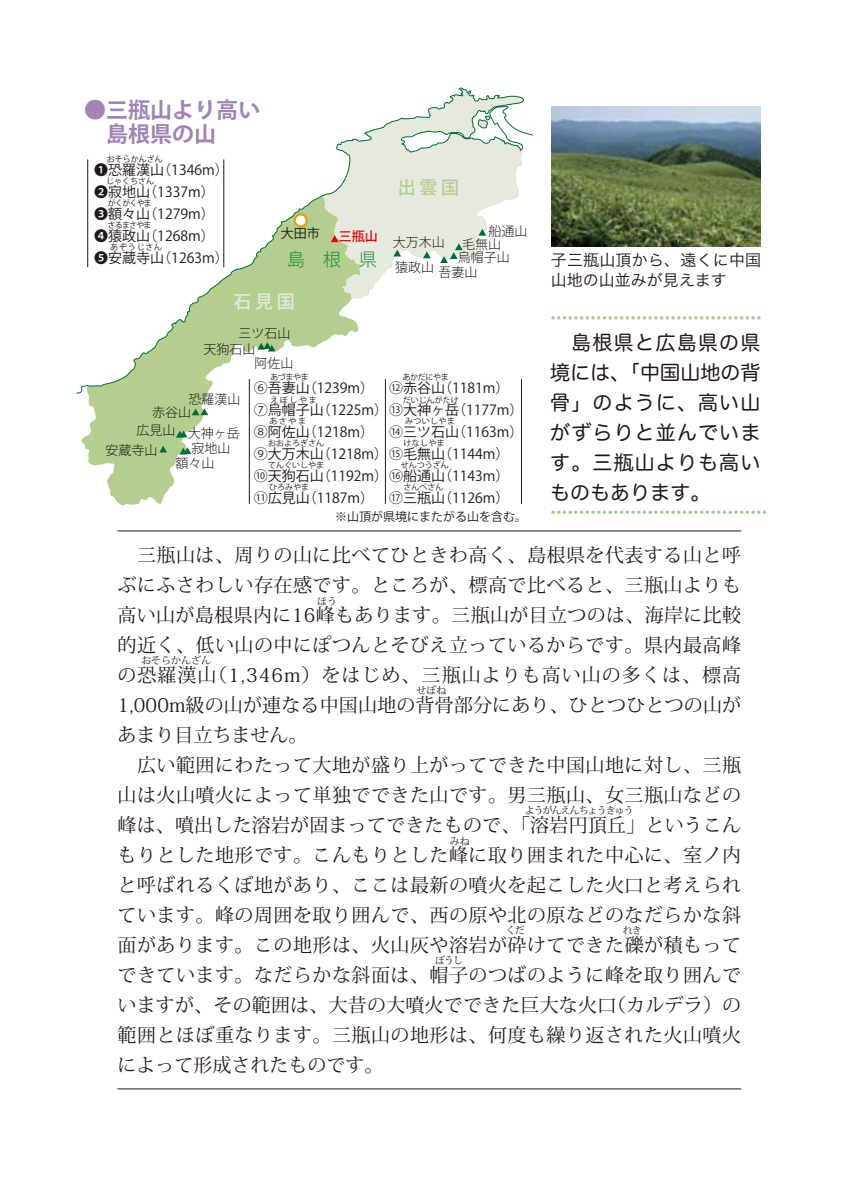
<style>
.page{position:relative;width:842px;height:1191px;background:#fff}
.page>*{position:absolute;margin:0;border:0;box-sizing:border-box;transform-origin:0 0}
.t1{font:700 22px/24px "Koz Go Pro";color:#a183b7}
.t2{font:20px/30px "Hira Maru Pro W4";letter-spacing:.055em;color:#221815;text-align:justify}
.t3{font:19px/30px "Koz Min Pro";letter-spacing:.025em;color:#221815}
.t4{font:300 18px "Koz Go Pro";color:#17902d}
.t5{font:500 18px "Koz Go Pro";color:#e6e9de}
.t6{font:500 18px "Koz Go Pro";color:#b3ce8e}
.t7{font:16px/20px "Hira Kaku Pro W3";letter-spacing:.005em;color:#221815}
.t8{font:14px/22px "Koz Go Pro";color:#221815}
.t9{font:300 13px/13.6px "Koz Go Pro";color:#221815}
.t10{font:13px "Koz Go Pro";color:#221815}
.t11{font:500 13px "Koz Go Pro";color:#e60012}
.t12{font:12px "Koz Go Pro";color:#221815}
.t13{font:10px "Koz Min Pro";letter-spacing:-.1em;color:#221815}
.t14{font:10px "Koz Min Pro";color:#221815}
.t15{font:8px "Koz Go Pro";color:#221815}
</style>
<div class="page">
<svg style="left:81px;top:395px;width:304px;height:110px"></svg>
<hr style="left:118px;top:530px;width:623px;height:1px;background:#221815">
<hr style="left:118px;top:1088px;width:623px;height:1px;background:#221815">
<svg style="left:76px;top:87px;width:457px;height:308px"></svg>
<svg style="left:477px;top:115px;width:14px;height:14px"></svg>
<svg style="left:159px;top:446px;width:8px;height:6px"></svg>
<svg style="left:179px;top:447px;width:12px;height:7px"></svg>
<svg style="left:192px;top:408px;width:16px;height:7px"></svg>
<svg style="left:176px;top:430px;width:11px;height:7px"></svg>
<svg style="left:257px;top:342px;width:19px;height:9px"></svg>
<svg style="left:393px;top:250px;width:8px;height:6px"></svg>
<svg style="left:423px;top:251px;width:8px;height:7px"></svg>
<svg style="left:440px;top:243px;width:23px;height:20px"></svg>
<svg style="left:478px;top:229px;width:8px;height:7px"></svg>
<svg style="left:331px;top:235px;width:8px;height:7px"></svg>
<div style="left:295px;top:214px;width:12px;height:12px;background:#fff;border-radius:50%"></div>
<div style="left:294px;top:213px;width:14px;height:14px;border:2px solid #f39700;border-radius:50%"></div>
<hr style="left:249px;top:379px;width:1px;height:125px;background:#221815">
<hr style="left:521px;top:379px;width:1px;height:125px;background:#221815">
<hr style="left:385px;top:379px;width:1px;height:125px;background:#221815">
<hr style="left:87px;top:159px;width:1px;height:108px;background:#221815">
<hr style="left:223px;top:159px;width:1px;height:108px;background:#221815">
<svg style="left:551px;top:316px;width:209px;height:3px"></svg>
<svg style="left:551px;top:510px;width:215px;height:4px"></svg>
<img style="left:551px;top:106px;width:210px;height:140px">
<p class="t1" style="left:84px;top:99px;width:177px">●三瓶山より高い　島根県の山</p>
<p class="t15" style="left:107px;top:154px;width:57px">おそらかんざん</p>
<p class="t15" style="left:106px;top:176px;width:49px">じゃくちさん</p>
<p class="t15" style="left:108px;top:198px;width:45px">がくがくやま</p>
<p class="t15" style="left:108px;top:220px;width:45px">さるまさやま</p>
<p class="t15" style="left:110px;top:242px;width:53px">あぞうじさん</p>
<p class="t8" style="left:94px;top:159px;width:136px">❶恐羅漢山（1346m）<br>❷寂地山（1337m）<br>❸額々山（1279m）<br>❹猿政山（1268m）<br>❺安蔵寺山（1263m）</p>
<p class="t6" style="left:398px;top:176px;width:63px">出雲国</p>
<p class="t10" style="left:281px;top:225px;width:40px">大田市</p>
<p class="t11" style="left:339px;top:228px;width:40px">三瓶山</p>
<p class="t9" style="left:489px;top:225px;width:40px">船通山</p>
<p class="t9" style="left:393px;top:228px;width:86px;line-height:27.4px">大万木山<br>猿政山吾妻山</p>
<p class="t9" style="left:462px;top:237px;width:40px">毛無山</p>
<p class="t9" style="left:458px;top:250px;width:53px">烏帽子山</p>
<p class="t4" style="left:287px;top:248px;width:91px">島　根　県</p>
<p class="t5" style="left:233px;top:290px;width:63px">石見国</p>
<p class="t9" style="left:238px;top:327px;width:53px">三ツ石山</p>
<p class="t9" style="left:255px;top:342px;width:41px;text-indent:-51px">天狗石山<br>阿佐山</p>
<p class="t9" style="left:152px;top:392px;width:90px;text-indent:36px">恐羅漢山赤谷山</p>
<p class="t9" style="left:137px;top:424px;width:40px">広見山</p>
<p class="t9" style="left:188px;top:426px;width:53px">大神ヶ岳</p>
<p class="t9" style="left:106px;top:443px;width:53px">安蔵寺山</p>
<p class="t9" style="left:192px;top:441px;width:40px">寂地山</p>
<p class="t9" style="left:175px;top:457px;width:40px">額々山</p>
<p class="t15" style="left:270px;top:372px;width:40px">あづまやま</p>
<p class="t15" style="left:270px;top:394px;width:48px">えぼしやま</p>
<p class="t15" style="left:269px;top:416px;width:38px">あさやま</p>
<p class="t15" style="left:268px;top:438px;width:57px">おおよろぎさん</p>
<p class="t15" style="left:268px;top:460px;width:57px">てんぐいしやま</p>
<p class="t15" style="left:269px;top:482px;width:41px">ひろみやま</p>
<p class="t15" style="left:403px;top:372px;width:47px">あかだにやま</p>
<p class="t15" style="left:403px;top:394px;width:57px">だいじんがたけ</p>
<p class="t15" style="left:405px;top:416px;width:51px">みついしやま</p>
<p class="t15" style="left:403px;top:438px;width:43px">けなしやま</p>
<p class="t15" style="left:401px;top:460px;width:49px">せんつうざん</p>
<p class="t15" style="left:403px;top:482px;width:41px">さんべさん</p>
<p class="t12" style="left:335px;top:508px;width:193px">※山頂が県境にまたがる山を含む。</p>
<p class="t8" style="left:254px;top:377px;width:271px">⑥吾妻山（1239m）<br>⑦烏帽子山（1225m）⑬大神ヶ岳（1177m）<br>⑧阿佐山（1218m）<br>⑨大万木山（1218m）⑮毛無山（1144m）⑩天狗石山（1192m）⑯船通山（1143m）⑪広見山（1187m）</p>
<p class="t8" style="left:389px;top:377px;width:122px">⑫赤谷山（1181m）</p>
<p class="t8" style="left:389px;top:421px;width:136px">⑭三ツ石山（1163m）</p>
<p class="t8" style="left:389px;top:487px;width:122px">⑰三瓶山（1126m）</p>
<p class="t7" style="left:551px;top:249px;width:212px">子三瓶山頂から、遠くに中国山地の山並みが見えます</p>
<p class="t2" style="left:550px;top:326px;width:212px">　島根県と広島県の県境には、「中国山地の背骨」のように、高い山がずらりと並んでいます。三瓶山よりも高いものもあります。</p>
<p class="t3" style="left:118px;top:539px;width:625px">　三瓶山は、周りの山に比べてひときわ高く、島根県を代表する山と呼ぶにふさわしい存在感です。ところが、標高で比べると、三瓶山よりも高い山が島根県内に16峰もあります。三瓶山が目立つのは、海岸に比較的近く、低い山の中にぽつんとそびえ立っているからです。県内最高峰の恐羅漢山（1,346m）をはじめ、三瓶山よりも高い山の多くは、標高1,000m級の山が連なる中国山地の背骨部分にあり、ひとつひとつの山があまり目立ちません。<br>　広い範囲にわたって大地が盛り上がってできた中国山地に対し、三瓶山は火山噴火によって単独でできた山です。男三瓶山、女三瓶山などの峰は、噴出した溶岩が固まってできたもので、「溶岩円頂丘」というこんもりとした地形です。こんもりとした峰に取り囲まれた中心に、室ノ内と呼ばれるくぼ地があり、ここは最新の噴火を起こした火口と考えられています。峰の周囲を取り囲んで、西の原や北の原などのなだらかな斜面があります。この地形は、火山灰や溶岩が砕けてできた礫が積もってできています。なだらかな斜面は、帽子のつばのように峰を取り囲んでいますが、その範囲は、大昔の大噴火でできた巨大な火口（カルデラ）の範囲とほぼ重なります。三瓶山の地形は、何度も繰り返された火山噴火によって形成されたものです。</p>
<p class="t13" style="left:317px;top:594px;width:21px">ほう</p>
<p class="t14" style="left:141px;top:653px;width:71px">おそらかんざん</p>
<p class="t13" style="left:416px;top:683px;width:31px">せぼね</p>
<p class="t13" style="left:525px;top:803px;width:110px">ようがんえんちょうきゅう</p>
<p class="t13" style="left:450px;top:834px;width:21px">みね</p>
<p class="t13" style="left:506px;top:923px;width:20px">くだ</p>
<p class="t13" style="left:623px;top:923px;width:20px">れき</p>
<p class="t13" style="left:435px;top:953px;width:29px">ぼうし</p>
</div>
